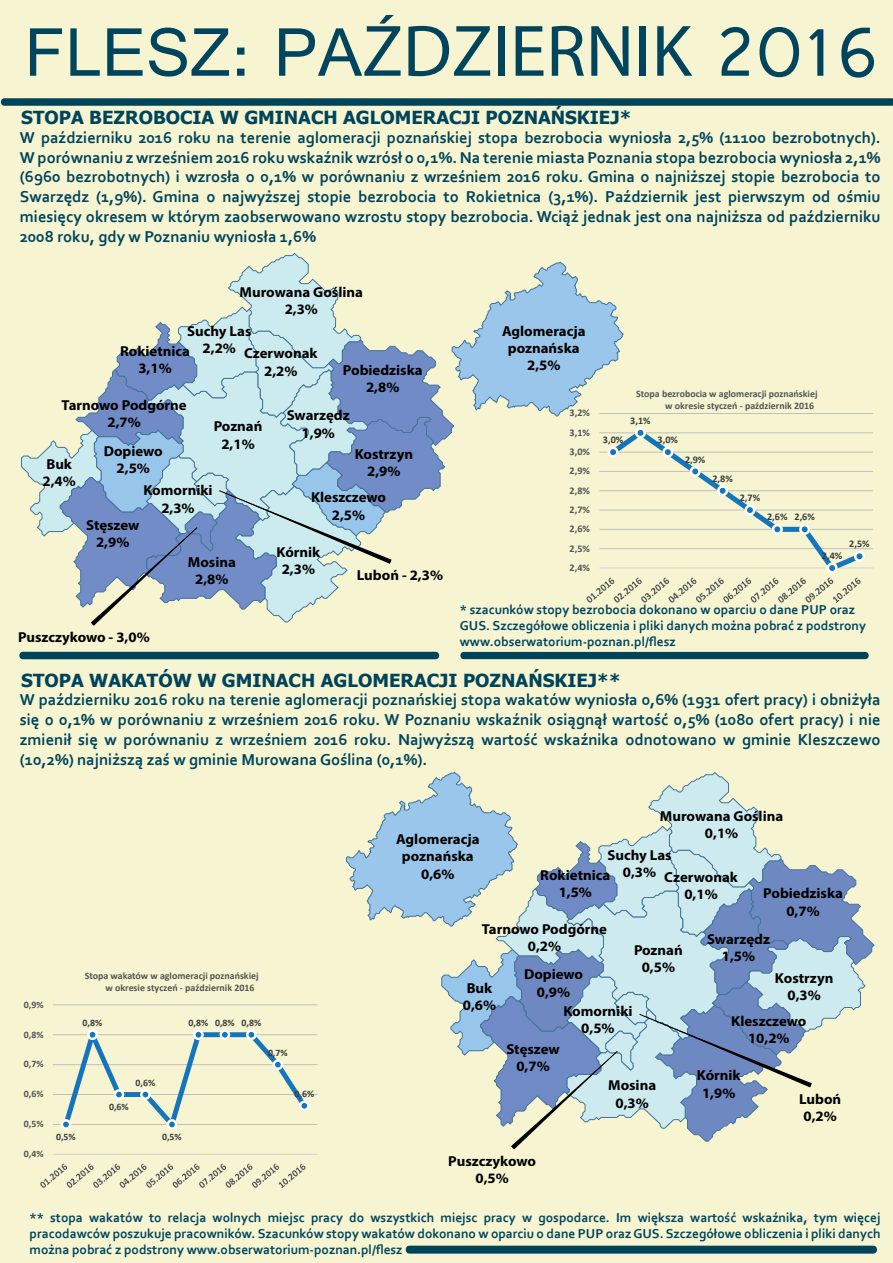
<style>
.page{position:relative;width:893px;height:1263px;background:#f7f5d1}
.page>*{position:absolute;margin:0;border:0;box-sizing:border-box;transform-origin:0 0}
.t1{font:73.5px "Raavi";color:#00455d}
.t2{font:700 18px "Tahoma";color:#00445c;scale:1.04 1}
.t3{font:700 16.5px/19.8px "Corbel";color:#00445c;text-align:justify}
.t4{font:700 16.5px/19.8px "Corbel";color:#00455d;text-align:justify}
.t5{font:700 14.4px/17.2px "Myriad Pro";color:#000;text-align:center}
.t6{font:700 13.5px/16.2px "Corbel";color:#00445c;text-align:justify}
.t7{font:700 10.2px "Calibri";color:#383c3d}
.t8{font:700 10.2px "Calibri";color:#515456}
.t9{font:700 9.9px/12.1px "Calibri";color:#515456}
.t10{font:700 9.9px "Calibri";color:#383c3d}
.s1{font-family:"Myriad Pro"}
</style>
<div class="page">
<div style="left:405px;top:1246px;width:472px;height:7px;background:#00445a"></div>
<div style="left:460px;top:652px;width:409px;height:7px;background:#00445a"></div>
<div style="left:19px;top:652px;width:421px;height:7px;background:#00445a"></div>
<hr style="left:53px;top:1004px;width:265px;height:1px;background:#bec0c0">
<hr style="left:53px;top:1034px;width:265px;height:1px;background:#bec0c0">
<hr style="left:53px;top:1064px;width:265px;height:1px;background:#bec0c0">
<hr style="left:53px;top:1094px;width:265px;height:1px;background:#bec0c0">
<hr style="left:53px;top:1124px;width:265px;height:1px;background:#bec0c0">
<hr style="left:53px;top:1154px;width:265px;height:1px;background:#d0d2d1">
<svg style="left:60px;top:1030px;width:251px;height:99px"></svg>
<svg style="left:62px;top:1120px;width:8px;height:8px"></svg>
<div style="left:61px;top:1119px;width:10px;height:11px;border:2px solid #fff;border-radius:50%"></div>
<svg style="left:88px;top:1031px;width:9px;height:8px"></svg>
<div style="left:87px;top:1029px;width:11px;height:11px;border:2px solid #fff;border-radius:50%"></div>
<svg style="left:115px;top:1090px;width:8px;height:9px"></svg>
<div style="left:114px;top:1089px;width:10px;height:11px;border:2px solid #fff;border-radius:50%"></div>
<svg style="left:141px;top:1090px;width:9px;height:9px"></svg>
<div style="left:140px;top:1089px;width:11px;height:11px;border:2px solid #fff;border-radius:50%"></div>
<svg style="left:168px;top:1120px;width:8px;height:8px"></svg>
<div style="left:167px;top:1119px;width:10px;height:11px;border:2px solid #fff;border-radius:50%"></div>
<svg style="left:194px;top:1031px;width:9px;height:8px"></svg>
<div style="left:193px;top:1029px;width:11px;height:11px;border:2px solid #fff;border-radius:50%"></div>
<div style="left:221px;top:1031px;width:8px;height:8px;background:#1575bc;border-radius:50%"></div>
<div style="left:220px;top:1029px;width:10px;height:11px;border:2px solid #fff;border-radius:50%"></div>
<svg style="left:247px;top:1031px;width:8px;height:8px"></svg>
<div style="left:246px;top:1029px;width:11px;height:11px;border:2px solid #fff;border-radius:50%"></div>
<svg style="left:274px;top:1060px;width:8px;height:9px"></svg>
<div style="left:273px;top:1059px;width:10px;height:11px;border:2px solid #fff;border-radius:50%"></div>
<svg style="left:300px;top:1102px;width:8px;height:8px"></svg>
<div style="left:299px;top:1100px;width:11px;height:11px;border:2px solid #fff;border-radius:50%"></div>
<svg style="left:40px;top:1163px;width:265px;height:25px"></svg>
<svg style="left:346px;top:772px;width:528px;height:377px"></svg>
<hr style="left:599px;top:413px;width:274px;height:1px;background:#bec0c0">
<hr style="left:599px;top:433px;width:274px;height:1px;background:#bec0c0">
<hr style="left:599px;top:452px;width:274px;height:1px;background:#bec0c0">
<hr style="left:599px;top:471px;width:274px;height:1px;background:#bec0c0">
<hr style="left:599px;top:490px;width:274px;height:1px;background:#bec0c0">
<hr style="left:599px;top:510px;width:274px;height:1px;background:#bec0c0">
<hr style="left:599px;top:529px;width:274px;height:1px;background:#bec0c0">
<hr style="left:599px;top:548px;width:274px;height:1px;background:#bec0c0">
<hr style="left:599px;top:568px;width:274px;height:1px;background:#d0d2d1">
<svg style="left:21px;top:253px;width:845px;height:373px"></svg>
<svg style="left:0;top:98px;width:893px;height:8px;background:#0f4f61"></svg>
<h1 class="t1" style="left:25px;top:7px;width:859px">FLESZ: PA<span class="s1">ŹDZIERNIK</span> 2016</h1>
<p class="t2" style="left:21px;top:105px;width:588px">STOPA BEZROBOCIA W GMINACH AGLOMERACJI POZNAŃSKIEJ*</p>
<p class="t3" style="left:20px;top:127px;width:862px">W październiku 2016 roku na terenie aglomeracji poznańskiej stopa bezrobocia wyniosła 2,5% (11100 bezrobotnych).<br>W porównaniu z wrześniem 2016 roku wskaźnik wzrósł o 0,1%. Na terenie miasta Poznania stopa bezrobocia wyniosła 2,1% (6960 bezrobotnych) i wzrosła o 0,1% w porównaniu z wrześniem 2016 roku. Gmina o najniższej stopie bezrobocia to Swarzędz (1,9%). Gmina o najwyższej stopie bezrobocia to Rokietnica (3,1%). Październik jest pierwszym od ośmiu miesięcy okresem w którym zaobserwowano wzrostu stopy bezrobocia. Wciąż jednak jest ona najniższa od październiku 2008 roku, gdy w Poznaniu wyniosła 1,6%</p>
<p class="t5" style="left:240px;top:283px;width:125px">Murowana Goślina<br>2,3%</p>
<p class="t5" style="left:203px;top:320px;width:116px;line-height:22.2px;text-align:left;text-indent:-15px">Suchy Las<br>2,2% Czerwonak</p>
<p class="t5" style="left:264px;top:362px;width:35px">2,2%</p>
<p class="t5" style="left:343px;top:361px;width:81px">Pobiedziska<br>2,8%</p>
<p class="t5" style="left:120px;top:342px;width:72px">Rokietnica<br>3,1%</p>
<p class="t5" style="left:62px;top:396px;width:127px">Tarnowo Podgórne<br>2,7%</p>
<p class="t5" style="left:104px;top:442px;width:61px">Dopiewo</p>
<p class="t5" style="left:46px;top:455px;width:27px">Buk</p>
<p class="t5" style="left:117px;top:459px;width:35px">2,5%</p>
<p class="t5" style="left:43px;top:472px;width:35px">2,4%</p>
<p class="t5" style="left:86px;top:516px;width:55px">Stęszew<br>2,9%</p>
<p class="t5" style="left:188px;top:553px;width:50px">Mosina<br>2,8%</p>
<p class="t5" style="left:277px;top:543px;width:45px">Kórnik<br>2,3%</p>
<p class="t5" style="left:287px;top:406px;width:64px">Swarzędz<br>1,9%</p>
<p class="t5" style="left:214px;top:417px;width:50px">Poznań<br>2,1%</p>
<p class="t5" style="left:355px;top:445px;width:60px">Kostrzyn<br>2,9%</p>
<p class="t5" style="left:143px;top:481px;width:71px">Komorniki<br>2,3%</p>
<p class="t5" style="left:311px;top:488px;width:77px">Kleszczewo<br>2,5%</p>
<p class="t5" style="left:357px;top:566px;width:88px">Luboń - 2,3%</p>
<p class="t5" style="left:18px;top:628px;width:133px">Puszczykowo - 3,0%</p>
<p class="t5" style="left:502px;top:322px;width:85px">Aglomeracja poznańska<br>2,5%</p>
<p class="t8" style="left:570px;top:406px;width:22px">3,2%</p>
<p class="t8" style="left:570px;top:426px;width:22px">3,1%</p>
<p class="t8" style="left:570px;top:445px;width:22px">3,0%</p>
<p class="t8" style="left:570px;top:464px;width:22px">2,9%</p>
<p class="t8" style="left:570px;top:484px;width:22px">2,8%</p>
<p class="t8" style="left:570px;top:503px;width:22px">2,7%</p>
<p class="t8" style="left:570px;top:522px;width:22px">2,6%</p>
<p class="t8" style="left:570px;top:542px;width:22px">2,5%</p>
<p class="t8" style="left:570px;top:561px;width:22px">2,4%</p>
<p class="t9" style="left:665px;top:387px;width:154px;text-indent:-29px">Stopa bezrobocia w aglomeracji poznańskiej w okresie styczeń - październik 2016</p>
<p class="t7" style="left:630px;top:414px;width:22px">3,1%</p>
<p class="t7" style="left:603px;top:433px;width:22px">3,0%</p>
<p class="t7" style="left:658px;top:433px;width:22px">3,0%</p>
<p class="t7" style="left:685px;top:453px;width:22px">2,9%</p>
<p class="t7" style="left:712px;top:472px;width:22px">2,8%</p>
<p class="t7" style="left:740px;top:491px;width:22px">2,7%</p>
<p class="t7" style="left:767px;top:510px;width:49px">2,6% 2,6%</p>
<p class="t7" style="left:849px;top:537px;width:22px">2,5%</p>
<p class="t7" style="left:822px;top:549px;width:22px">2,4%</p>
<p class="t6" style="left:460px;top:601px;width:408px;text-align:left">* szacunków stopy bezrobocia dokonano w oparciu o dane PUP oraz<br>GUS. Szczegółowe obliczenia i pliki danych można pobrać z podstrony www.obserwatorium-poznan.pl/flesz</p>
<p class="t2" style="left:21px;top:668px;width:578px">STOPA WAKATÓW W GMINACH AGLOMERACJI POZNAŃSKIEJ**</p>
<p class="t4" style="left:20px;top:689px;width:862px">W październiku 2016 roku na terenie aglomeracji poznańskiej stopa wakatów wyniosła 0,6% (1931 ofert pracy) i obniżyła się o 0,1% w porównaniu z wrześniem 2016 roku. W Poznaniu wskaźnik osiągnął wartość 0,5% (1080 ofert pracy) i nie zmienił się w porównaniu z wrześniem 2016 roku. Najwyższą wartość wskaźnika odnotowano w gminie Kleszczewo (10,2%) najniższą zaś w gminie Murowana Goślina (0,1%).</p>
<p class="t9" style="left:24px;top:998px;width:21px">0,9%</p>
<p class="t9" style="left:24px;top:1028px;width:21px">0,8%</p>
<p class="t9" style="left:24px;top:1058px;width:21px">0,7%</p>
<p class="t9" style="left:24px;top:1088px;width:21px">0,6%</p>
<p class="t9" style="left:24px;top:1118px;width:21px">0,5%</p>
<p class="t9" style="left:24px;top:1148px;width:21px">0,4%</p>
<p class="t9" style="left:85px;top:970px;width:175px">Stopa wakatów w aglomeracji poznańskiej</p>
<p class="t9" style="left:105px;top:982px;width:150px">w okresie styczeń - październik 2016</p>
<p class="t10" style="left:83px;top:1016px;width:21px">0,8%</p>
<p class="t10" style="left:136px;top:1076px;width:21px">0,6%</p>
<p class="t10" style="left:109px;top:1100px;width:21px">0,6%</p>
<p class="t10" style="left:189px;top:1016px;width:74px">0,8% 0,8% 0,8%</p>
<p class="t10" style="left:268px;top:1046px;width:21px">0,7%</p>
<p class="t10" style="left:294px;top:1087px;width:21px">0,6%</p>
<p class="t10" style="left:56px;top:1130px;width:21px">0,5%</p>
<p class="t10" style="left:162px;top:1130px;width:21px">0,5%</p>
<p class="t5" style="left:660px;top:806px;width:125px">Murowana Goślina<br>0,1%</p>
<p class="t5" style="left:623px;top:843px;width:116px;line-height:22.2px;text-align:left;text-indent:-15px">Suchy Las<br>0,3% Czerwonak</p>
<p class="t5" style="left:684px;top:885px;width:35px">0,1%</p>
<p class="t5" style="left:763px;top:884px;width:81px">Pobiedziska<br>0,7%</p>
<p class="t5" style="left:396px;top:830px;width:85px">Aglomeracja poznańska<br>0,6%</p>
<p class="t5" style="left:540px;top:866px;width:72px">Rokietnica<br>1,5%</p>
<p class="t5" style="left:482px;top:920px;width:127px">Tarnowo Podgórne<br>0,2%</p>
<p class="t5" style="left:524px;top:965px;width:61px">Dopiewo</p>
<p class="t5" style="left:467px;top:979px;width:27px">Buk</p>
<p class="t5" style="left:537px;top:982px;width:35px">0,9%</p>
<p class="t5" style="left:463px;top:996px;width:35px">0,6%</p>
<p class="t5" style="left:506px;top:1040px;width:55px">Stęszew<br>0,7%</p>
<p class="t5" style="left:707px;top:930px;width:64px">Swarzędz<br>1,5%</p>
<p class="t5" style="left:634px;top:941px;width:50px">Poznań<br>0,5%</p>
<p class="t5" style="left:775px;top:969px;width:60px">Kostrzyn<br>0,3%</p>
<p class="t5" style="left:563px;top:1002px;width:71px">Komorniki<br>0,5%</p>
<p class="t5" style="left:731px;top:1012px;width:77px">Kleszczewo<br>10,2%</p>
<p class="t5" style="left:608px;top:1076px;width:50px">Mosina<br>0,3%</p>
<p class="t5" style="left:697px;top:1066px;width:45px">Kórnik<br>1,9%</p>
<p class="t5" style="left:799px;top:1090px;width:44px">Luboń<br>0,2%</p>
<p class="t5" style="left:448px;top:1152px;width:89px">Puszczykowo<br>0,5%</p>
<p class="t6" style="left:30px;top:1209px;width:852px">** stopa wakatów to relacja wolnych miejsc pracy do wszystkich miejsc pracy w gospodarce. Im większa wartość wskaźnika, tym więcej pracodawców poszukuje pracowników. Szacunków stopy wakatów dokonano w oparciu o dane PUP oraz GUS. Szczegółowe obliczenia i pliki danych można pobrać z podstrony www.obserwatorium-poznan.pl/flesz</p>
</div>
